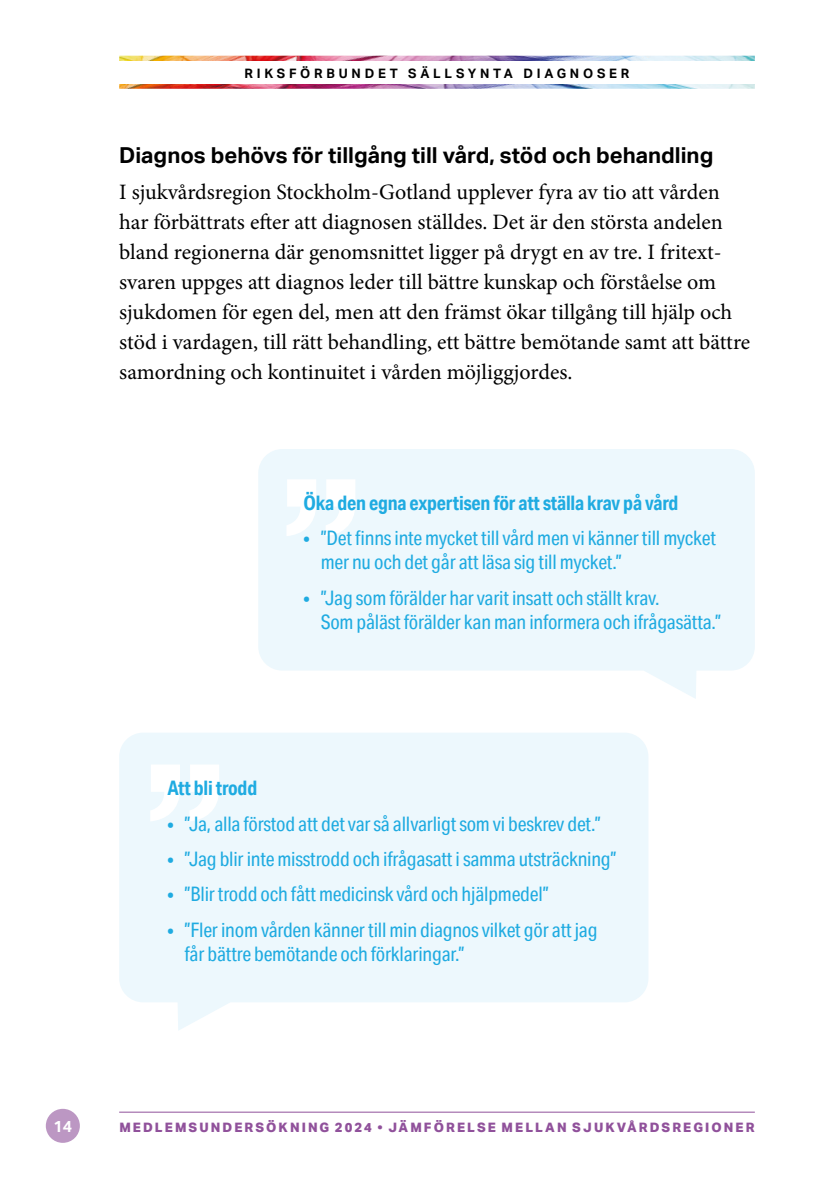
<style>
.page{position:relative;width:840px;height:1191px;background:#fff}
.page>*{position:absolute;margin:0;border:0;box-sizing:border-box;transform-origin:0 0}
.t1{font:22px/30px "Minion Pro";color:#000}
.t2{font:700 22px "Aktiv Grotesk";color:#000}
.t3{font:20px/24px "Aktiv Grotesk Cd";letter-spacing:-.01em;color:#1fabe1}
.t4{font:700 20px "Aktiv Grotesk Cd";letter-spacing:-.01em;color:#1fabe1}
.t5{font:700 16px "Aktiv Grotesk";color:#fff}
.t6{font:800 13px "Aktiv Grotesk";letter-spacing:.16em;color:#90519b}
.t7{font:700 13px "Aktiv Grotesk";letter-spacing:.29em;color:#000}
</style>
<div class="page">
<img style="left:119px;top:56px;width:635px;height:33px">
<div style="left:119px;top:61px;width:635px;height:23px;background:#fff"></div>
<div style="left:46px;top:1108px;width:34px;height:34px;background:#bc97c3;border-radius:50%"></div>
<hr style="left:119px;top:1111px;width:635px;height:1px;background:#90519b">
<svg style="left:258px;top:449px;width:496px;height:250px;background:#eff8fd"></svg>
<svg style="left:286px;top:479px;width:69px;height:57px"></svg>
<svg style="left:119px;top:733px;width:529px;height:297px;background:#eef8fd"></svg>
<svg style="left:150px;top:764px;width:69px;height:57px"></svg>
<p class="t7" style="left:244px;top:65px;width:386px">RIKSFÖRBUNDET SÄLLSYNTA DIAGNOSER</p>
<p class="t2" style="left:119px;top:142px;width:595px">Diagnos behövs för tillgång till vård, stöd och behandling</p>
<p class="t1" style="left:119px;top:177px;width:632px">I sjukvårdsregion Stockholm-Gotland upplever fyra av tio att vården har förbättrats efter att diagnosen ställdes. Det är den största andelen bland regionerna där genomsnittet ligger på drygt en av tre. I fritext&shy;svaren uppges att diagnos leder till bättre kunskap och förståelse om sjukdomen för egen del, men att den främst ökar tillgång till hjälp och stöd i vardagen, till rätt behandling, ett bättre bemötande samt att bättre samordning och kontinuitet i vården möjliggjordes.</p>
<p class="t4" style="left:303px;top:490px;width:376px">Öka den egna expertisen för att ställa krav på vård</p>
<p class="t3" style="left:320px;top:526px;width:397px;text-indent:-17px">• ”Det finns inte mycket till vård men vi känner till mycket mer nu och det går att läsa sig till mycket.”</p>
<p class="t3" style="left:320px;top:585px;width:402px;text-indent:-17px">• ”Jag som förälder har varit insatt och ställt krav.<br>Som påläst förälder kan man informera och ifrågasätta.”</p>
<p class="t4" style="left:167px;top:775px;width:91px">Att bli trodd</p>
<p class="t3" style="left:167px;top:811px;width:434px">• ”Ja, alla förstod att det var så allvarligt som vi beskrev det.”</p>
<p class="t3" style="left:167px;top:846px;width:450px">• ”Jag blir inte misstrodd och ifrågasatt i samma utsträckning”</p>
<p class="t3" style="left:167px;top:882px;width:383px">• ”Blir trodd och fått medicinsk vård och hjälpmedel”</p>
<p class="t3" style="left:184px;top:917px;width:414px;text-indent:-17px">• ”Fler inom vården känner till min diagnos vilket gör att jag får bättre bemötande och förklaringar.”</p>
<p class="t5" style="left:53px;top:1116px;width:20px">14</p>
<p class="t6" style="left:119px;top:1118px;width:636px">MEDLEMSUNDERSÖKNING 2024 • JÄMFÖRELSE MELLAN SJUKVÅRDSREGIONER</p>
</div>
